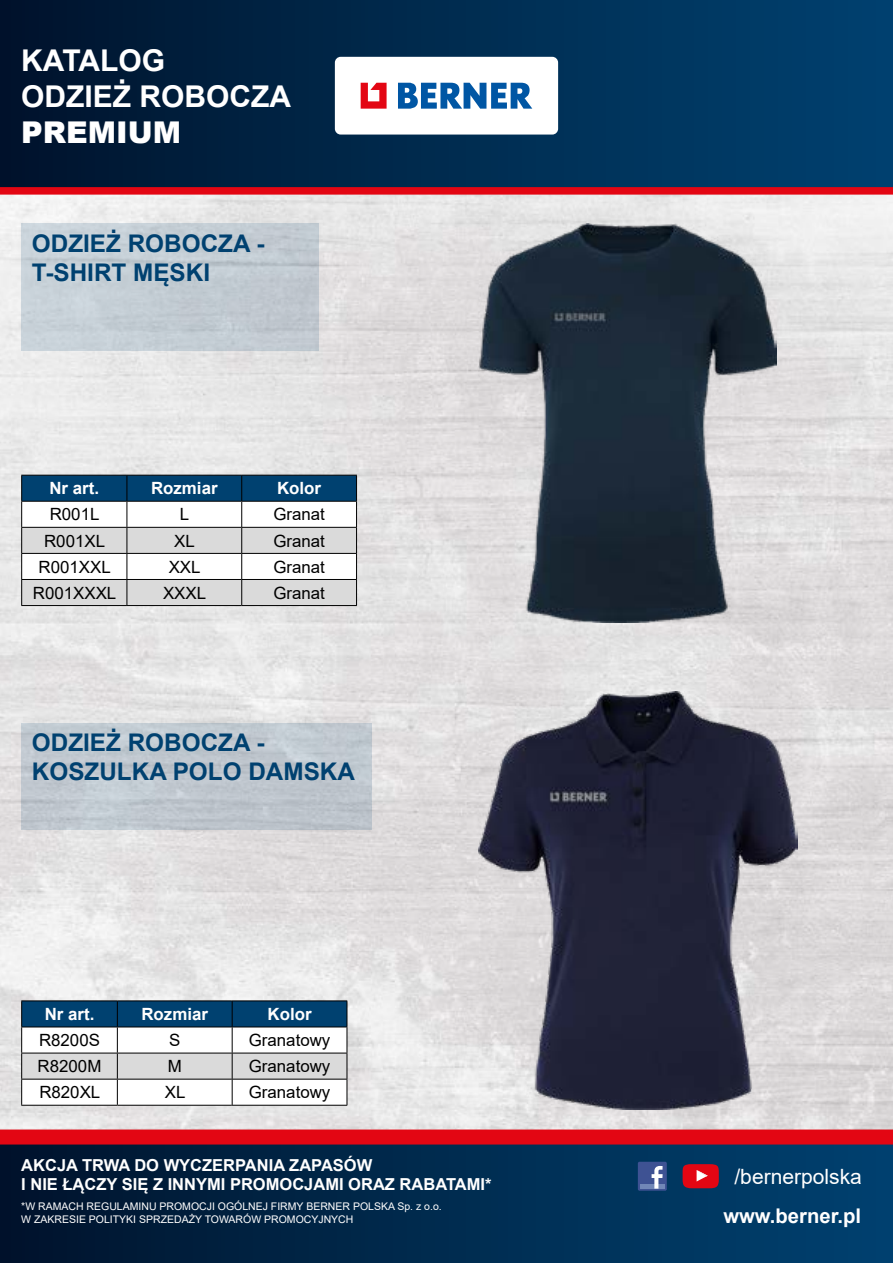
<style>
.page{position:relative;width:893px;height:1263px;background:#fff}
.page>*{position:absolute;margin:0;border:0;box-sizing:border-box;transform-origin:0 0}
.t1{font:700 30px/36px "Arial";color:#fff}
.t2{font:900 30px "Arial";color:#fff}
.t3{font:700 24.3px/29.1px "Arial";color:#004170}
.t4{font:21px "Arial";color:#fff}
.t5{font:700 20.25px "Arial";color:#fff}
.t6{font:16.8px "Arial";color:#000}
.t7{font:700 16.8px "Arial";color:#fff}
.t8{font:700 16.5px/19.8px "Arial";color:#fff}
.t9{font:10.5px/12.6px "Arial";color:#fff}
</style>
<div class="page">
<img style="left:0;top:195px;width:893px;height:934px">
<div style="left:0;top:1135px;width:893px;height:128px;background:linear-gradient(to right,#00132d,#004271)"></div>
<div style="left:638px;top:1162px;width:29px;height:29px;background:#3e5293;border-radius:2px"></div>
<hr style="left:640px;top:1184px;width:25px;height:4px;background:#7187b7">
<svg style="left:652px;top:1166px;width:11px;height:22px"></svg>
<div style="left:683px;top:1164px;width:36px;height:24px;background:#e30613;border-radius:9px"></div>
<svg style="left:697px;top:1170px;width:11px;height:11px"></svg>
<div style="left:0;top:0;width:893px;height:191px;background:linear-gradient(to right,#00142d,#004271)"></div>
<div style="left:335px;top:57px;width:223px;height:78px;background:#fff;border-radius:6px"></div>
<svg style="left:398px;top:83px;width:134px;height:26px"></svg>
<svg style="left:361px;top:83px;width:26px;height:26px"></svg>
<div style="left:0;top:1129px;width:893px;height:15px;background:#e30613"></div>
<div style="left:0;top:187px;width:893px;height:8px;background:#e30613"></div>
<div style="left:21px;top:723px;width:351px;height:106px;background:#bfc7cf"></div>
<hr style="left:21px;top:1000px;width:96px;height:1px;background:#000">
<hr style="left:117px;top:1000px;width:115px;height:1px;background:#000">
<hr style="left:21px;top:1105px;width:96px;height:1px;background:#000">
<hr style="left:117px;top:1105px;width:115px;height:1px;background:#000">
<hr style="left:232px;top:1000px;width:115px;height:1px;background:#000">
<svg style="left:21px;top:1001px;width:327px;height:104px"></svg>
<hr style="left:232px;top:1105px;width:115px;height:1px;background:#000">
<img style="left:478px;top:691px;width:319px;height:418px">
<div style="left:21px;top:223px;width:298px;height:128px;background:#c4ced5"></div>
<hr style="left:21px;top:605px;width:106px;height:1px;background:#000">
<hr style="left:127px;top:605px;width:114px;height:1px;background:#000">
<svg style="left:21px;top:475px;width:336px;height:130px"></svg>
<hr style="left:241px;top:605px;width:116px;height:1px;background:#000">
<img style="left:478px;top:223px;width:298px;height:399px">
<h1 class="t1" style="left:21px;top:42px;width:272px">KATALOG<br>ODZIEŻ ROBOCZA</h1>
<h1 class="t2" style="left:21px;top:110px;width:161px">PREMIUM</h1>
<h2 class="t3" style="left:32px;top:229px;width:234px">ODZIEŻ ROBOCZA -<br>T-SHIRT MĘSKI</h2>
<p class="t7" style="left:49px;top:477px;width:51px">Nr art.</p>
<p class="t7" style="left:151px;top:477px;width:68px">Rozmiar</p>
<p class="t7" style="left:277px;top:477px;width:46px">Kolor</p>
<p class="t6" style="left:50px;top:503px;width:51px">R001L</p>
<p class="t6" style="left:180px;top:503px;width:11px">L</p>
<p class="t6" style="left:273px;top:503px;width:53px">Granat</p>
<p class="t6" style="left:44px;top:529px;width:62px">R001XL</p>
<p class="t6" style="left:174px;top:529px;width:22px">XL</p>
<p class="t6" style="left:273px;top:529px;width:53px">Granat</p>
<p class="t6" style="left:38px;top:555px;width:74px">R001XXL</p>
<p class="t6" style="left:169px;top:555px;width:33px">XXL</p>
<p class="t6" style="left:273px;top:555px;width:53px">Granat</p>
<p class="t6" style="left:33px;top:581px;width:85px">R001XXXL</p>
<p class="t6" style="left:163px;top:581px;width:45px">XXXL</p>
<p class="t6" style="left:273px;top:581px;width:53px">Granat</p>
<h2 class="t3" style="left:32px;top:728px;width:325px">ODZIEŻ ROBOCZA -<br>KOSZULKA POLO DAMSKA</h2>
<p class="t7" style="left:45px;top:1002px;width:51px">Nr art.</p>
<p class="t7" style="left:141px;top:1002px;width:68px">Rozmiar</p>
<p class="t7" style="left:268px;top:1002px;width:46px">Kolor</p>
<p class="t6" style="left:39px;top:1029px;width:62px">R8200S</p>
<p class="t6" style="left:169px;top:1029px;width:13px">S</p>
<p class="t6" style="left:249px;top:1029px;width:83px">Granatowy</p>
<p class="t6" style="left:38px;top:1055px;width:65px">R8200M</p>
<p class="t6" style="left:168px;top:1055px;width:16px">M</p>
<p class="t6" style="left:249px;top:1055px;width:83px">Granatowy</p>
<p class="t6" style="left:39px;top:1081px;width:62px">R820XL</p>
<p class="t6" style="left:165px;top:1081px;width:22px">XL</p>
<p class="t6" style="left:249px;top:1081px;width:83px">Granatowy</p>
<p class="t8" style="left:21px;top:1155px;width:472px">AKCJA TRWA DO WYCZERPANIA ZAPASÓW<br>I NIE ŁĄCZY SIĘ Z INNYMI PROMOCJAMI ORAZ RABATAMI*</p>
<p class="t9" style="left:21px;top:1200px;width:422px">*W RAMACH REGULAMINU PROMOCJI OGÓLNEJ FIRMY BERNER POLSKA Sp. z o.o.<br>W ZAKRESIE POLITYKI SPRZEDAŻY TOWARÓW PROMOCYJNYCH</p>
<p class="t4" style="left:734px;top:1162px;width:129px">/bernerpolska</p>
<p class="t5" style="left:723px;top:1201px;width:139px">www.berner.pl</p>
</div>
